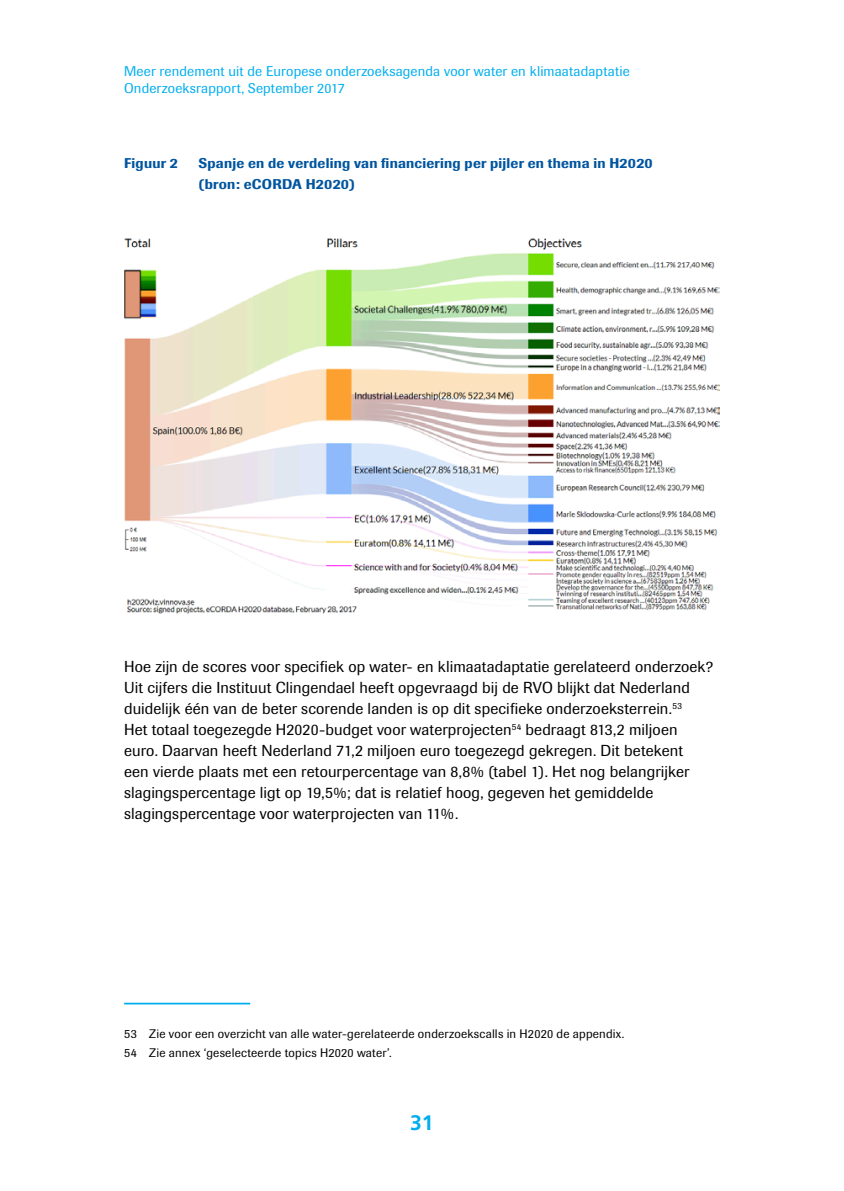
<style>
.page{position:relative;width:844px;height:1191px;background:#fff}
.page>*{position:absolute;margin:0;border:0;box-sizing:border-box;transform-origin:0 0}
.t1{font:700 21px "Frutiger LT Std";color:#00aeef}
.P_first{font:15.75px/21px "Imago";letter-spacing:.01em;color:#000}
.t2{font:14px/16.8px "Imago";letter-spacing:.015em;color:#00aeef}
.Caption_F{font:500 14px/21px "Imago";letter-spacing:.015em;color:#0055a0}
.Footnote{font:12.25px "Imago";letter-spacing:.02em;color:#000}
</style>
<div class="page">
<img style="left:124px;top:238px;width:595px;height:376px">
<hr style="left:124px;top:1002px;width:126px;height:2px;background:#00aeef">
<p class="t2" style="left:124px;top:63px;width:507px">Meer rendement uit de Europese onderzoeksagenda voor water en klimaatadaptatie<br>Onderzoeksrapport, September 2017</p>
<p class="Caption_F" style="left:124px;top:153px;width:55px">Figuur 2</p>
<p class="Caption_F" style="left:198px;top:153px;width:455px">Spanje en de verdeling van financiering per pijler en thema in H2020 (bron: eCORDA H2020)</p>
<p class="P_first" style="left:124px;top:656px;width:590px">Hoe zijn de scores voor specifiek op water- en klimaatadaptatie gerelateerd onderzoek?<br>Uit cijfers die Instituut Clingendael heeft opgevraagd bij de RVO blijkt dat Nederland duidelijk één van de beter scorende landen is op dit specifieke onderzoeksterrein.<sup>53<br></sup>Het totaal toegezegde H2020-budget voor waterprojecten<sup>54</sup> bedraagt 813,2 miljoen euro. Daarvan heeft Nederland 71,2 miljoen euro toegezegd gekregen. Dit betekent<br>een vierde plaats met een retourpercentage van 8,8% (tabel 1). Het nog belangrijker slagingspercentage ligt op 19,5%; dat is relatief hoog, gegeven het gemiddelde slagingspercentage voor waterprojecten van 11%.</p>
<p class="Footnote" style="left:124px;top:1026px;width:501px">53 Zie voor een overzicht van alle water-gerelateerde onderzoekscalls in H2020 de appendix.</p>
<p class="Footnote" style="left:124px;top:1045px;width:269px">54 Zie annex ‘geselecteerde topics H2020 water’.</p>
<h1 class="t1" style="left:410px;top:1110px;width:25px">31</h1>
</div>
